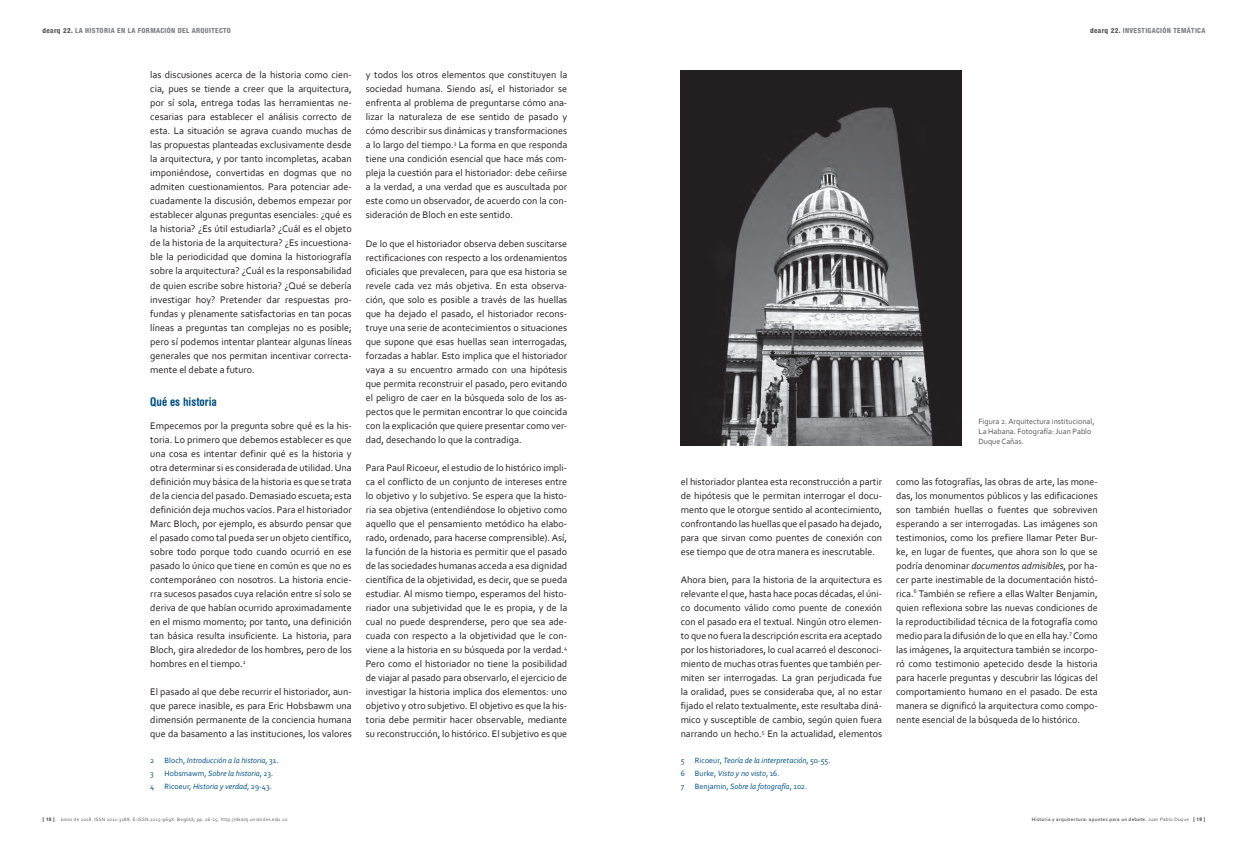
<style>
.page{position:relative;width:1248px;height:851px;background:#fff}
.page>*{position:absolute;margin:0;border:0;box-sizing:border-box;transform-origin:0 0}
.t1{font:700 condensed 12px "Helvetica Rounded";color:#015286}
.t2{font:10px/14px "Corbel";color:#231f20;text-align:justify}
.t3{font:italic 8px/12.8px "Corbel";color:#015286}
.t4{font:8px/10px "Corbel";color:#57585a}
.t5{font:8px "Corbel";color:#015286}
.t6{font:800 condensed 7px "Helvetica 87";letter-spacing:.05em;color:#808285}
.t7{font:5px "Corbel";letter-spacing:.05em;color:#57585a}
.t8{font:700 5px "Corbel";letter-spacing:.05em;color:#57585a}
.s1{color:#57585a}
.s2{font-style:italic}
.s3{font-style:normal}
.s4{font-family:"Helvetica 87";font-weight:800;font-stretch:condensed}
.s5{font-weight:400}
</style>
<div class="page">
<img style="left:680px;top:71px;width:281px;height:374px">
<p class="t6" style="left:43px;top:27px;width:190px"><span class="s1">dearq 22.</span> LA HISTORIA EN LA FORMACIÓN DEL ARQUITECTO</p>
<p class="t6" style="left:1089px;top:27px;width:117px"><span class="s1">dearq 22.</span> INVESTIGACIÓN TEMÁTICA</p>
<p class="t2" style="left:150px;top:68px;width:203px">las discusiones acerca de la historia como cien&shy;cia, pues se tiende a creer que la arquitectura, por sí sola, entrega todas las herramientas ne&shy;cesarias para establecer el análisis correcto de esta. La situación se agrava cuando muchas de las propuestas planteadas exclusivamente desde la arquitectura, y por tanto incompletas, acaban imponiéndose, convertidas en dogmas que no admiten cuestionamientos. Para potenciar ade&shy;cuadamente la discusión, debemos empezar por establecer algunas preguntas esenciales: ¿qué es la historia? ¿Es útil estudiarla? ¿Cuál es el objeto de la historia de la arquitectura? ¿Es incuestiona&shy;ble la periodicidad que domina la historiografía sobre la arquitectura? ¿Cuál es la responsabilidad de quien escribe sobre historia? ¿Qué se debería investigar hoy? Pretender dar respuestas pro&shy;fundas y plenamente satisfactorias en tan pocas líneas a preguntas tan complejas no es posible; pero sí podemos intentar plantear algunas líneas generales que nos permitan incentivar correcta&shy;mente el debate a futuro.</p>
<p class="t1" style="left:150px;top:395px;width:68px">Qué es historia</p>
<p class="t2" style="left:150px;top:418px;width:203px">Empecemos por la pregunta sobre qué es la his&shy;toria. Lo primero que debemos establecer es que una cosa es intentar definir qué es la historia y otra determinar si es considerada de utilidad. Una definición muy básica de la historia es que se trata de la ciencia del pasado. Demasiado escueta; esta definición deja muchos vacíos. Para el historiador Marc Bloch, por ejemplo, es absurdo pensar que el pasado como tal pueda ser un objeto científico, sobre todo porque todo cuando ocurrió en ese pasado lo único que tiene en común es que no es contemporáneo con nosotros. La historia encie&shy;rra sucesos pasados cuya relación entre sí solo se deriva de que habían ocurrido aproximadamente en el mismo momento; por tanto, una definición tan básica resulta insuficiente. La historia, para Bloch, gira alrededor de los hombres, pero de los hombres en el tiempo.<sup>2</sup></p>
<p class="t2" style="left:150px;top:684px;width:203px">El pasado al que debe recurrir el historiador, aun&shy;que parece inasible, es para Eric Hobsbawm una dimensión permanente de la conciencia humana que da basamento a las instituciones, los valores</p>
<p class="t2" style="left:366px;top:68px;width:203px">y todos los otros elementos que constituyen la sociedad humana. Siendo así, el historiador se enfrenta al problema de preguntarse cómo ana&shy;lizar la naturaleza de ese sentido de pasado y cómo describir sus dinámicas y transformaciones a lo largo del tiempo.<sup>3</sup> La forma en que responda tiene una condición esencial que hace más com&shy;pleja la cuestión para el historiador: debe ceñirse a la verdad, a una verdad que es auscultada por este como un observador, de acuerdo con la con&shy;sideración de Bloch en este sentido.</p>
<p class="t2" style="left:366px;top:236px;width:203px">De lo que el historiador observa deben suscitarse rectificaciones con respecto a los ordenamientos oficiales que prevalecen, para que esa historia se revele cada vez más objetiva. En esta observa&shy;ción, que solo es posible a través de las huellas que ha dejado el pasado, el historiador recons&shy;truye una serie de acontecimientos o situaciones que supone que esas huellas sean interrogadas, forzadas a hablar. Esto implica que el historiador vaya a su encuentro armado con una hipótesis que permita reconstruir el pasado, pero evitando el peligro de caer en la búsqueda solo de los as&shy;pectos que le permitan encontrar lo que coincida con la explicación que quiere presentar como ver&shy;dad, desechando lo que la contradiga.</p>
<p class="t2" style="left:366px;top:460px;width:203px">Para Paul Ricoeur, el estudio de lo histórico impli&shy;ca el conflicto de un conjunto de intereses entre lo objetivo y lo subjetivo. Se espera que la histo&shy;ria sea objetiva (entendiéndose lo objetivo como aquello que el pensamiento metódico ha elabo&shy;rado, ordenado, para hacerse comprensible). Así, la función de la historia es permitir que el pasado de las sociedades humanas acceda a esa dignidad científica de la objetividad, es decir, que se pueda estudiar. Al mismo tiempo, esperamos del histo&shy;riador una subjetividad que le es propia, y de la cual no puede desprenderse, pero que sea ade&shy;cuada con respecto a la objetividad que le con&shy;viene a la historia en su búsqueda por la verdad.<sup>4<br></sup>Pero como el historiador no tiene la posibilidad de viajar al pasado para observarlo, el ejercicio de investigar la historia implica dos elementos: uno objetivo y otro subjetivo. El objetivo es que la his&shy;toria debe permitir hacer observable, mediante su reconstrucción, lo histórico. El subjetivo es que</p>
<p class="t2" style="left:680px;top:474px;width:203px">el historiador plantea esta reconstrucción a partir de hipótesis que le permitan interrogar el docu&shy;mento que le otorgue sentido al acontecimiento, confrontando las huellas que el pasado ha dejado, para que sirvan como puentes de conexión con ese tiempo que de otra manera es inescrutable.</p>
<p class="t2" style="left:680px;top:572px;width:203px">Ahora bien, para la historia de la arquitectura es relevante el que, hasta hace pocas décadas, el úni&shy;co documento válido como puente de conexión con el pasado era el textual. Ningún otro elemen&shy;to que no fuera la descripción escrita era aceptado por los historiadores, lo cual acarreó el desconoci&shy;miento de muchas otras fuentes que también per&shy;miten ser interrogadas. La gran perjudicada fue la oralidad, pues se consideraba que, al no estar fijado el relato textualmente, este resultaba diná&shy;mico y susceptible de cambio, según quien fuera narrando un hecho.<sup>5</sup> En la actualidad, elementos</p>
<p class="t4" style="left:978px;top:416px;width:117px">Figura 2. Arquitectura institucional,<br>La Habana. Fotografía: Juan Pablo<br>Duque Cañas.</p>
<p class="t2" style="left:896px;top:474px;width:203px">como las fotografías, las obras de arte, las mone&shy;das, los monumentos públicos y las edificaciones son también huellas o fuentes que sobreviven esperando a ser interrogadas. Las imágenes son testimonios, como los prefiere llamar Peter Bur&shy;ke, en lugar de fuentes, que ahora son lo que se podría denominar <span class="s2">documentos admisibles</span>, por ha&shy;cer parte inestimable de la documentación histó&shy;rica.<sup>6</sup> También se refiere a ellas Walter Benjamin, quien reflexiona sobre las nuevas condiciones de la reproductibilidad técnica de la fotografía como medio para la difusión de lo que en ella hay.<sup>7</sup> Como las imágenes, la arquitectura también se incorpo&shy;ró como testimonio apetecido desde la historia para hacerle preguntas y descubrir las lógicas del comportamiento humano en el pasado. De esta manera se dignificó la arquitectura como compo&shy;nente esencial de la búsqueda de lo histórico.</p>
<p class="t5" style="left:150px;top:755px;width:6px">2</p>
<p class="t3" style="left:164px;top:754px;width:115px"><span class="s3">Bloch,</span> Introducción a la historia<span class="s3">, 31.</span></p>
<p class="t5" style="left:150px;top:768px;width:5px">3</p>
<p class="t3" style="left:164px;top:766px;width:110px"><span class="s3">Hobsmawm,</span> Sobre la historia<span class="s3">, 23.</span></p>
<p class="t5" style="left:150px;top:781px;width:6px">4</p>
<p class="t5" style="left:164px;top:781px;width:109px">Ricoeur, <span class="s2">Historia y verdad</span>, 29-43.</p>
<p class="t3" style="left:680px;top:754px;width:151px;text-indent:14px"><span class="s3">Ricoeur,</span> Teoría de la interpretación<span class="s3">, 50-55.<br>6 Burke,</span> Visto y no visto<span class="s3">, 16.<br>7</span></p>
<p class="t5" style="left:680px;top:755px;width:5px">5</p>
<p class="t3" style="left:694px;top:779px;width:114px"><span class="s3">Benjamin,</span> Sobre la fotografía<span class="s3">, 102.</span></p>
<p class="t7" style="left:43px;top:816px;width:246px"><span class="s4">[ 18 ]</span> Junio de 2018. ISSN 2011-3188. E-ISSN 2215-969X. Bogotá, pp. 16-25. http://dearq.uniandes.edu.co</p>
<p class="t8" style="left:1031px;top:816px;width:175px">Historia y arquitectura: apuntes para un debate. <span class="s5">Juan Pablo Duque</span> <span class="s4">[ 19 ]</span></p>
</div>
